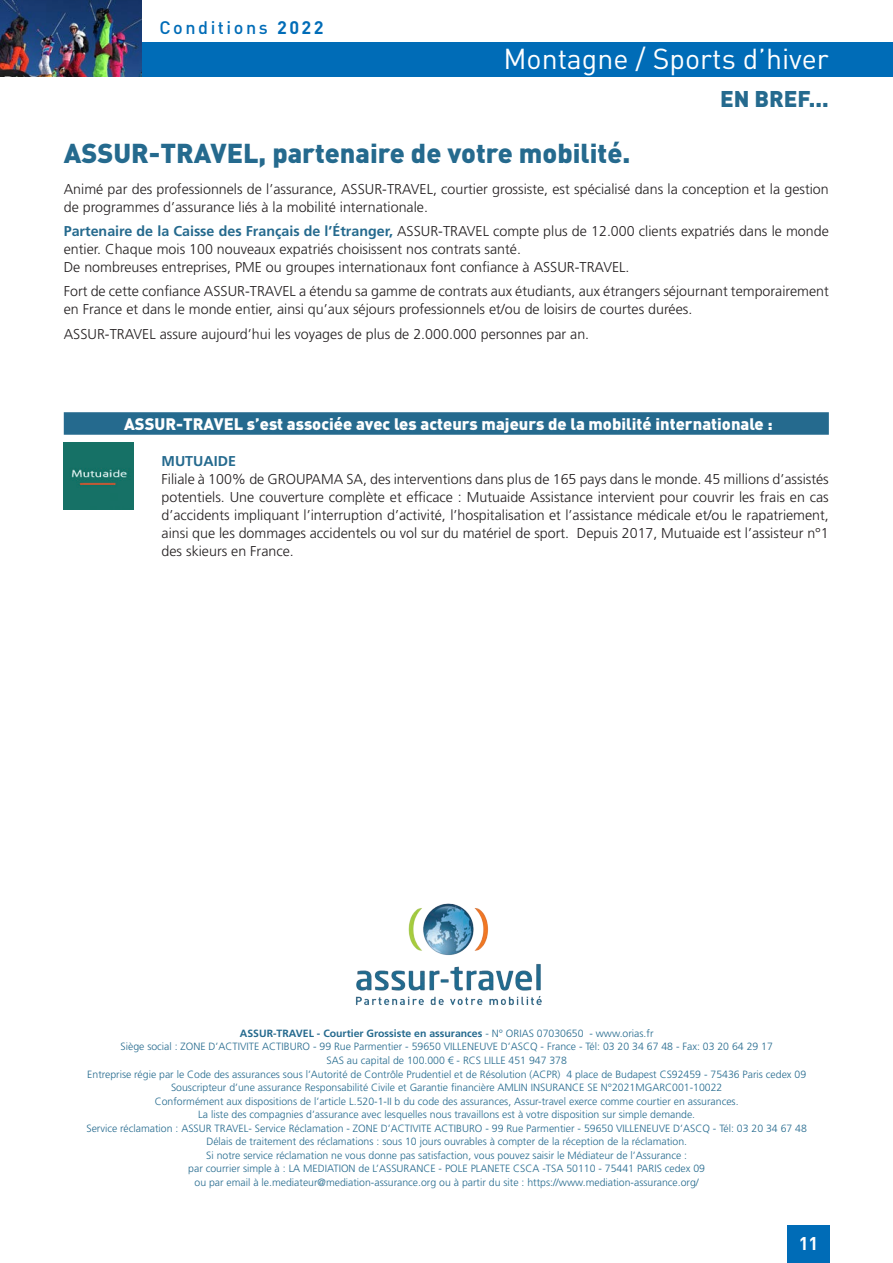
<style>
.page{position:relative;width:893px;height:1263px;background:#fff}
.page>*{position:absolute;margin:0;border:0;box-sizing:border-box;transform-origin:0 0}
.t1{font:28.5px "DIN";color:#fff}
.Titre0{font:900 27px "DIN";color:#256a8e}
.t2{font:900 22.5px "DIN";color:#256a8e}
.t3{font:700 18.15px "DIN";color:#fff}
.t4{font:500 18px "DIN";letter-spacing:.14em;color:#006cb7}
.Titre1{font:900 16.5px "DIN";color:#fff}
.Texte1{font:300 14.25px/18px "Frutiger LT Std";color:#231f20}
.Texte1-2{font:700 14.25px "Frutiger LT Std";color:#256a8e}
.t5{font:300 10.5px "Frutiger LT Std";color:#256a8e}
.t6{font:700 10.5px "Frutiger LT Std";color:#256a8e}
.s1{font-weight:700}
.s2{font-weight:700;color:#256a8e}
.s3{font-weight:300}
</style>
<div class="page">
<img style="left:355px;top:903px;width:187px;height:103px">
<div style="left:64px;top:412px;width:765px;height:23px;background:#256a8e"></div>
<img style="left:64px;top:442px;width:69px;height:67px">
<div style="left:0;top:43px;width:893px;height:34px;background:#006cb7"></div>
<div style="left:787px;top:1225px;width:42px;height:38px;background:#006cb7"></div>
<img style="left:0;top:0;width:141px;height:77px">
<h3 class="t4" style="left:159px;top:16px;width:166px">Conditions <span class="s1">2022</span></h3>
<h1 class="t1" style="left:503px;top:41px;width:327px">Montagne / Sports d’hiver</h1>
<p class="t2" style="left:720px;top:83px;width:110px">EN BREF...</p>
<p class="Titre0" style="left:64px;top:135px;width:568px">ASSUR-TRAVEL, partenaire de votre mobilité.</p>
<p class="Texte1" style="left:64px;top:180px;width:766px">Animé par des professionnels de l’assurance, ASSUR-TRAVEL, courtier grossiste, est spécialisé dans la conception et la gestion de programmes d’assurance liés à la mobilité internationale.</p>
<p class="Texte1" style="left:64px;top:222px;width:767px"><span class="s2">Partenaire de la Caisse des Français de l’Étranger,</span> ASSUR-TRAVEL compte plus de 12.000 clients expatriés dans le monde entier. Chaque mois 100 nouveaux expatriés choisissent nos contrats santé.</p>
<p class="Texte1" style="left:64px;top:258px;width:567px">De nombreuses entreprises, PME ou groupes internationaux font confiance à ASSUR-TRAVEL.</p>
<p class="Texte1" style="left:64px;top:283px;width:767px">Fort de cette confiance ASSUR-TRAVEL a étendu sa gamme de contrats aux étudiants, aux étrangers séjournant temporairement en France et dans le monde entier, ainsi qu’aux séjours professionnels et/ou de loisirs de courtes durées.</p>
<p class="Texte1" style="left:64px;top:325px;width:527px">ASSUR-TRAVEL assure aujourd’hui les voyages de plus de 2.000.000 personnes par an.</p>
<p class="Titre1" style="left:124px;top:413px;width:650px">ASSUR-TRAVEL s’est associée avec les acteurs majeurs de la mobilité internationale :</p>
<p class="Texte1-2" style="left:162px;top:452px;width:76px">MUTUAIDE</p>
<p class="Texte1" style="left:162px;top:470px;width:669px">Filiale à 100% de GROUPAMA SA, des interventions dans plus de 165 pays dans le monde. 45 millions d’assistés</p>
<p class="Texte1" style="left:162px;top:488px;width:669px;text-align:justify">potentiels. Une couverture complète et efficace : Mutuaide Assistance intervient pour couvrir les frais en cas d’accidents impliquant l’interruption d’activité, l’hospitalisation et l’assistance médicale et/ou le rapatriement, ainsi que les dommages accidentels ou vol sur du matériel de sport. Depuis 2017, Mutuaide est l’assisteur n°1 des skieurs en France.</p>
<p class="t6" style="left:240px;top:1027px;width:415px">ASSUR-TRAVEL - Courtier Grossiste en assurances <span class="s3">- N° ORIAS 07030650 - www.orias.fr</span></p>
<p class="t5" style="left:121px;top:1041px;width:654px">Siège social : ZONE D’ACTIVITE ACTIBURO - 99 Rue Parmentier - 59650 VILLENEUVE D’ASCQ - France - Tél: 03 20 34 67 48 - Fax: 03 20 64 29 17</p>
<p class="t5" style="left:326px;top:1054px;width:242px">SAS au capital de 100.000 € - RCS LILLE 451 947 378</p>
<p class="t5" style="left:87px;top:1068px;width:720px">Entreprise régie par le Code des assurances sous l’Autorité de Contrôle Prudentiel et de Résolution (ACPR) 4 place de Budapest CS92459 - 75436 Paris cedex 09</p>
<p class="t5" style="left:171px;top:1081px;width:553px">Souscripteur d’une assurance Responsabilité Civile et Garantie financière AMLIN INSURANCE SE N°2021MGARC001-10022</p>
<p class="t5" style="left:155px;top:1095px;width:585px">Conformément aux dispositions de l’article L.520-1-II b du code des assurances, Assur-travel exerce comme courtier en assurances.</p>
<p class="t5" style="left:198px;top:1108px;width:498px">La liste des compagnies d’assurance avec lesquelles nous travaillons est à votre disposition sur simple demande.</p>
<p class="t5" style="left:86px;top:1122px;width:722px">Service réclamation : ASSUR TRAVEL- Service Réclamation - ZONE D’ACTIVITE ACTIBURO - 99 Rue Parmentier - 59650 VILLENEUVE D’ASCQ - Tél: 03 20 34 67 48</p>
<p class="t5" style="left:206px;top:1135px;width:482px">Délais de traitement des réclamations : sous 10 jours ouvrables à compter de la réception de la réclamation.</p>
<p class="t5" style="left:206px;top:1149px;width:482px">Si notre service réclamation ne vous donne pas satisfaction, vous pouvez saisir le Médiateur de l’Assurance :</p>
<p class="t5" style="left:188px;top:1162px;width:518px">par courrier simple à : LA MEDIATION de L’ASSURANCE - POLE PLANETE CSCA -TSA 50110 - 75441 PARIS cedex 09</p>
<p class="t5" style="left:195px;top:1176px;width:506px">ou par email à le.mediateur@mediation-assurance.org ou à partir du site : https://www.mediation-assurance.org/</p>
<h3 class="t3" style="left:799px;top:1231px;width:21px">11</h3>
</div>
